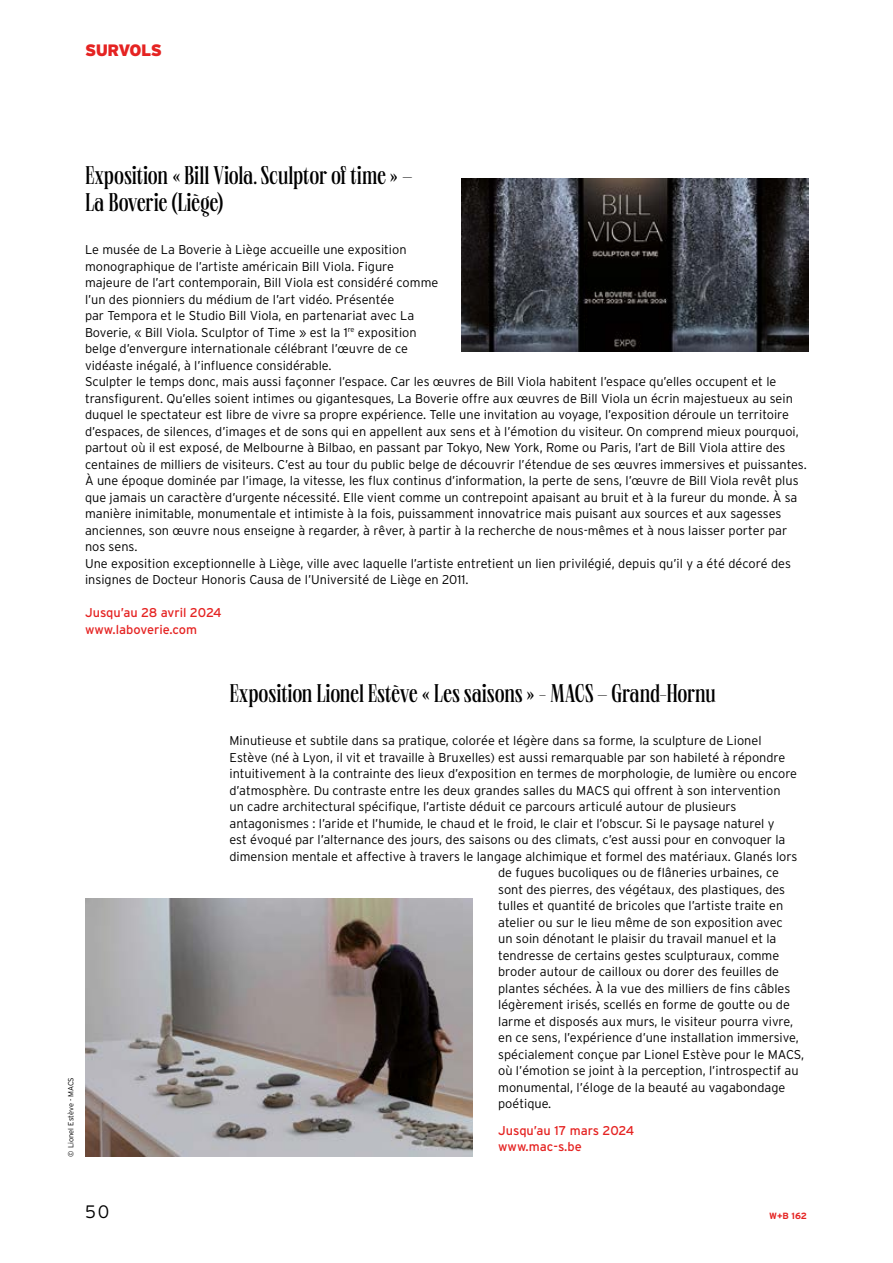
<style>
.page{position:relative;width:893px;height:1263px;background:#fff}
.page>*{position:absolute;margin:0;border:0;box-sizing:border-box;transform-origin:0 0}
.t1{font:condensed 25.5px/27px "PP Neue World";letter-spacing:-.01em;color:#000}
.t2{font:300 18px "Interstate";color:#000}
.t3{font:900 16.5px "Interstate";letter-spacing:-.03em;color:#e52322}
.t4{font:300 12.75px/16.5px "Interstate";color:#000}
.t5{font:12.75px/15.3px "Interstate";color:#e52322}
.t6{font:700 9px "Interstate";color:#e52322}
.t7{font:300 7.5px "Interstate";color:#000}
</style>
<div class="page">
<img style="left:85px;top:898px;width:388px;height:259px">
<img style="left:461px;top:178px;width:347px;height:173px">
<p class="t3" style="left:85px;top:40px;width:78px">SURVOLS</p>
<h1 class="t1" style="left:85px;top:162px;width:329px">Exposition « Bill Viola. Sculptor of time » –<br>La Boverie (Liège)</h1>
<p class="t4" style="left:85px;top:241px;width:723px">Le musée de La Boverie à Liège accueille une exposition<br>monographique de l’artiste américain Bill Viola. Figure<br>majeure de l’art contemporain, Bill Viola est considéré comme<br>l’un des pionniers du médium de l’art vidéo. Présentée<br>par Tempora et le Studio Bill Viola, en partenariat avec La<br>Boverie, « Bill Viola. Sculptor of Time » est la 1<sup>re</sup> exposition<br>belge d’envergure internationale célébrant l’œuvre de ce<br>vidéaste inégalé, à l’influence considérable.<br>Sculpter le temps donc, mais aussi façonner l’espace. Car les œuvres de Bill Viola habitent l’espace qu’elles occupent et le transfigurent. Qu’elles soient intimes ou gigantesques, La Boverie offre aux œuvres de Bill Viola un écrin majestueux au sein duquel le spectateur est libre de vivre sa propre expérience. Telle une invitation au voyage, l’exposition déroule un territoire d’espaces, de silences, d’images et de sons qui en appellent aux sens et à l’émotion du visiteur. On comprend mieux pourquoi, partout où il est exposé, de Melbourne à Bilbao, en passant par Tokyo, New York, Rome ou Paris, l’art de Bill Viola attire des centaines de milliers de visiteurs. C’est au tour du public belge de découvrir l’étendue de ses œuvres immersives et puissantes.<br>À une époque dominée par l’image, la vitesse, les flux continus d’information, la perte de sens, l’œuvre de Bill Viola revêt plus que jamais un caractère d’urgente nécessité. Elle vient comme un contrepoint apaisant au bruit et à la fureur du monde. À sa manière inimitable, monumentale et intimiste à la fois, puissamment innovatrice mais puisant aux sources et aux sagesses anciennes, son œuvre nous enseigne à regarder, à rêver, à partir à la recherche de nous-mêmes et à nous laisser porter par nos sens.<br>Une exposition exceptionnelle à Liège, ville avec laquelle l’artiste entretient un lien privilégié, depuis qu’il y a été décoré des insignes de Docteur Honoris Causa de l’Université de Liège en 2011.</p>
<p class="t5" style="left:85px;top:604px;width:138px;line-height:16.5px">Jusqu’au 28 avril 2024 www.laboverie.com</p>
<p class="t7" style="left:67px;top:1157px;width:81px;rotate:-90deg">© Lionel Estève - MACS</p>
<h1 class="t1" style="left:230px;top:680px;width:488px">Exposition Lionel Estève « Les saisons » - MACS – Grand-Hornu</h1>
<p class="t4" style="left:230px;top:732px;width:534px">Minutieuse et subtile dans sa pratique, colorée et légère dans sa forme, la sculpture de Lionel</p>
<p class="t4" style="left:230px;top:749px;width:557px">Estève (né à Lyon, il vit et travaille à Bruxelles) est aussi remarquable par son habileté à répondre</p>
<p class="t4" style="left:230px;top:765px;width:569px">intuitivement à la contrainte des lieux d’exposition en termes de morphologie, de lumière ou encore</p>
<p class="t4" style="left:230px;top:782px;width:553px">d’atmosphère. Du contraste entre les deux grandes salles du MACS qui offrent à son intervention</p>
<p class="t4" style="left:230px;top:798px;width:508px">un cadre architectural spécifique, l’artiste déduit ce parcours articulé autour de plusieurs</p>
<p class="t4" style="left:230px;top:815px;width:546px">antagonismes : l’aride et l’humide, le chaud et le froid, le clair et l’obscur. Si le paysage naturel y</p>
<p class="t4" style="left:230px;top:831px;width:557px">est évoqué par l’alternance des jours, des saisons ou des climats, c’est aussi pour en convoquer la</p>
<p class="t4" style="left:230px;top:848px;width:569px">dimension mentale et affective à travers le langage alchimique et formel des matériaux. Glanés lors</p>
<p class="t4" style="left:498px;top:864px;width:282px">de fugues bucoliques ou de flâneries urbaines, ce</p>
<p class="t4" style="left:498px;top:881px;width:289px">sont des pierres, des végétaux, des plastiques, des</p>
<p class="t4" style="left:498px;top:897px;width:287px">tulles et quantité de bricoles que l’artiste traite en</p>
<p class="t4" style="left:498px;top:914px;width:286px">atelier ou sur le lieu même de son exposition avec</p>
<p class="t4" style="left:498px;top:930px;width:280px">un soin dénotant le plaisir du travail manuel et la</p>
<p class="t4" style="left:498px;top:947px;width:283px">tendresse de certains gestes sculpturaux, comme</p>
<p class="t4" style="left:498px;top:963px;width:282px">broder autour de cailloux ou dorer des feuilles de</p>
<p class="t4" style="left:498px;top:980px;width:294px">plantes séchées. À la vue des milliers de fins câbles</p>
<p class="t4" style="left:498px;top:996px;width:293px">légèrement irisés, scellés en forme de goutte ou de</p>
<p class="t4" style="left:498px;top:1013px;width:296px">larme et disposés aux murs, le visiteur pourra vivre,</p>
<p class="t4" style="left:498px;top:1029px;width:302px">en ce sens, l’expérience d’une installation immersive,</p>
<p class="t4" style="left:498px;top:1046px;width:308px">spécialement conçue par Lionel Estève pour le MACS,</p>
<p class="t4" style="left:498px;top:1062px;width:302px">où l’émotion se joint à la perception, l’introspectif au</p>
<p class="t4" style="left:498px;top:1079px;width:289px">monumental, l’éloge de la beauté au vagabondage</p>
<p class="t4" style="left:498px;top:1095px;width:55px">poétique.</p>
<p class="t5" style="left:498px;top:1123px;width:138px">Jusqu’au 17 mars 2024 www.mac-s.be</p>
<h2 class="t2" style="left:85px;top:1201px;width:26px">50</h2>
<p class="t6" style="left:769px;top:1211px;width:39px">W+B 162</p>
</div>
